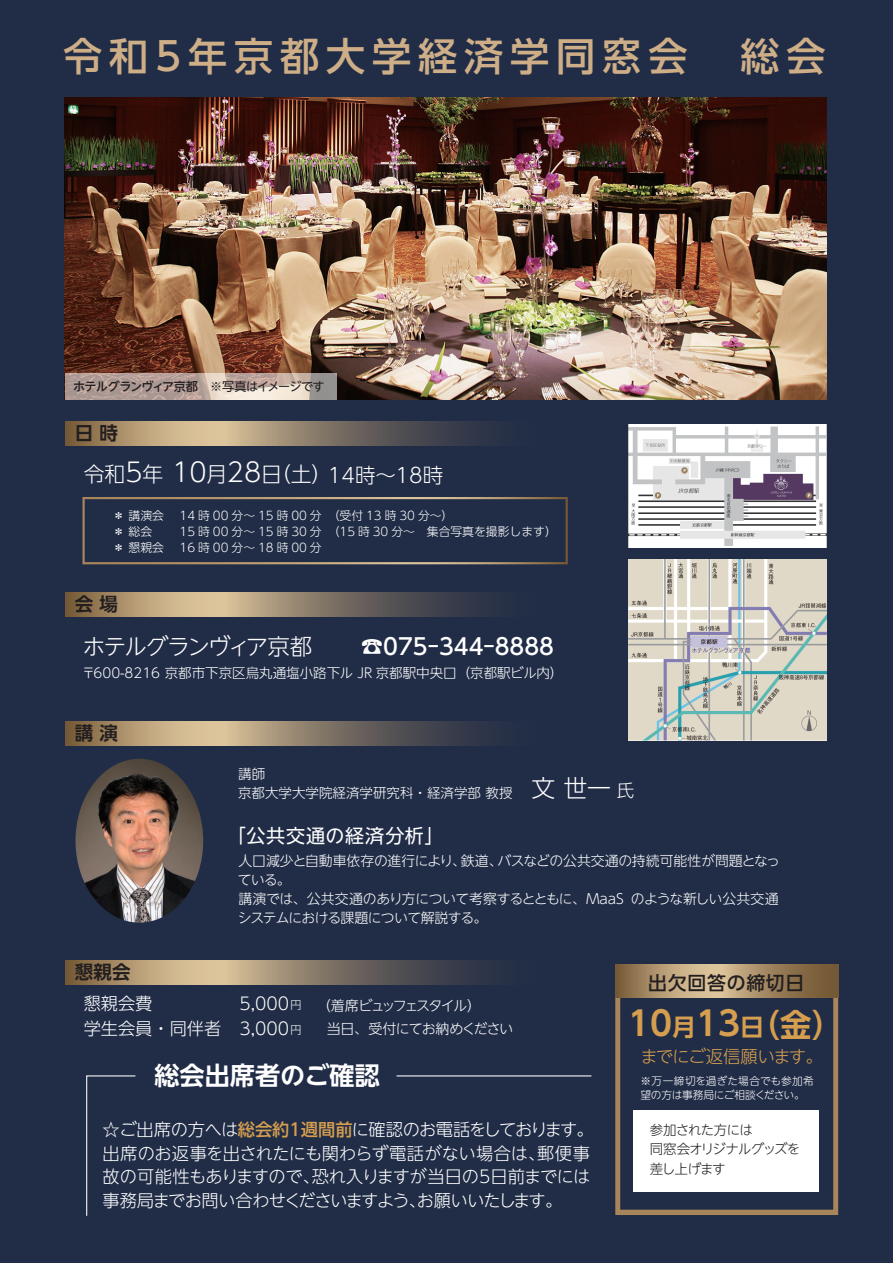
<style>
.page{position:relative;width:893px;height:1263px;background:#212d47}
.page>*{position:absolute;margin:0;border:0;box-sizing:border-box;transform-origin:0 0}
.t1{font:500 39px "UD Shin Go Pro";letter-spacing:.18em;color:#ceae87}
.t2{font:700 33.45px "UD Shin Go Pro De";color:#d69e4f}
.t3{font:700 25.2px "UD Shin Go NT Pro De";color:#fff}
.t4{font:500 22.5px "UD Shin Go NT Pro";color:#fff}
.t5{font:300 22.5px "UD Shin Go NT Pro";letter-spacing:-.08em;color:#fff}
.t6{font:300 20.85px "UD Shin Go NT Pro";color:#fff}
.t7{font:300 20.55px "UD Shin Go NT Pro";color:#fff}
.t8{font:19.05px "UD Shin Go NT Pro";letter-spacing:.04em;color:#fff}
.t9{font:500 18.9px "UD Shin Go Pro";letter-spacing:.04em;color:#231f20}
.t10{font:700 18.45px "UD Shin Go NT Pro De";color:#231f20}
.t11{font:300 17.4px "UD Shin Go NT Pro";letter-spacing:-.055em;color:#d69e4f}
.t12{font:300 17.25px/23.5px "UD Shin Go NT Pro";letter-spacing:-.025em;color:#fff}
.t13{font:300 17.25px/25.2px "UD Shin Go NT Pro";color:#fff}
.t14{font:300 14.1px "UD Shin Go NT Pro";letter-spacing:-.125em;color:#fff}
.t15{font:300 14.1px "UD Shin Go NT Pro";letter-spacing:-.065em;color:#fff}
.t16{font:300 13.8px/19px "UD Shin Go NT Pro";letter-spacing:-.025em;color:#fff}
.t17{font:300 13.5px/18.6px "UD Shin Go NT Pro";color:#fff}
.t18{font:300 13.5px/19.4px "UD Shin Go NT Pro";letter-spacing:-.06em;color:#231f20}
.t19{font:500 12.15px "UD Shin Go NT Pro";letter-spacing:-.065em;color:#231f20}
.t20{font:300 11.85px/15.9px "UD Shin Go Pro";color:#fff}
.t21{font:300 10.65px/14px "UD Shin Go NT Pro";letter-spacing:-.005em;color:#fff}
.s1{font-weight:400}
.s2{font-size:26.1px}
.s3{font-size:23.85px}
.s4{font-size:17.55px}
.s5{font-size:17.25px}
.s6{font-size:11.1px}
.s7{font-weight:500;color:#d69e4f}
.s8{font-size:31.8px}
</style>
<div class="page">
<img style="left:629px;top:559px;width:198px;height:181px">
<svg style="left:65px;top:592px;width:424px;height:25px;background:#8c7d6a"></svg>
<svg style="left:615px;top:997px;width:223px;height:218px"></svg>
<svg style="left:615px;top:965px;width:223px;height:32px;background:#a88d67"></svg>
<svg style="left:65px;top:421px;width:424px;height:25px;background:#8c7d6a"></svg>
<svg style="left:82px;top:497px;width:486px;height:67px"></svg>
<img style="left:65px;top:97px;width:761px;height:303px">
<svg style="left:65px;top:373px;width:271px;height:27px;background:#bfada5"></svg>
<svg style="left:65px;top:721px;width:424px;height:25px;background:#8c7d6a"></svg>
<img style="left:75px;top:759px;width:128px;height:164px">
<svg style="left:65px;top:960px;width:424px;height:25px;background:#8c7d6a"></svg>
<hr style="left:397px;top:1075px;width:194px;height:1px;background:#fff">
<svg style="left:86px;top:1075px;width:50px;height:141px"></svg>
<img style="left:629px;top:424px;width:198px;height:124px">
<h1 class="t1" style="left:63px;top:25px;width:764px">令和5年京都大学経済学同窓会　総会</h1>
<p class="t19" style="left:73px;top:376px;width:253px">ホテルグランヴィア京都　<span class="s1">※写真はイメージです</span></p>
<p class="t10" style="left:75px;top:418px;width:45px">日 時</p>
<p class="t6" style="left:84px;top:457px;width:250px">令和<span class="s2">5</span>年 <span class="s2">10</span>月<span class="s2">28</span>日（土）</p>
<p class="t20" style="left:113px;top:507px;width:53px">＊ 講演会＊ 総会＊ 懇親会</p>
<p class="t20" style="left:180px;top:507px;width:379px">14 時 00 分～ 15 時 00 分　（受付 13 時 30 分～）<br>15 時 00 分～ 15 時 30 分　（15 時 30 分～　集合写真を撮影します）<br>16時00分～18時00分</p>
<p class="t7" style="left:328px;top:459px;width:117px">14時～18時</p>
<p class="t10" style="left:75px;top:589px;width:45px">会 場</p>
<h3 class="t5" style="left:83px;top:628px;width:231px">ホテルグランヴィア京都</h3>
<p class="t17" style="left:82px;top:663px;width:483px">〒600-8216 京都市下京区烏丸通塩小路下ル JR 京都駅中央口（京都駅ビル内）</p>
<h3 class="t4" style="left:361px;top:628px;width:195px">☎075-344-8888</h3>
<p class="t10" style="left:75px;top:718px;width:45px">講 演</p>
<p class="t17" style="left:238px;top:764px;width:398px">講師<br>京都大学大学院経済学研究科・経済学部 教授 <span class="s3">文 世一</span><span class="s4">氏</span></p>
<p class="t8" style="left:227px;top:820px;width:219px">「公共交通の経済分析」</p>
<p class="t16" style="left:238px;top:851px;width:544px">人口減少と自動車依存の進行により、鉄道、バスなどの公共交通の持続可能性が問題となっている。<br>講演では、公共交通のあり方について考察するとともに、MaaS のような新しい公共交通システムにおける課題について解説する。</p>
<p class="t10" style="left:75px;top:957px;width:57px">懇親会</p>
<p class="t13" style="left:84px;top:990px;width:139px">懇親会費<br>学生会員・同伴者</p>
<p class="t14" style="left:239px;top:994px;width:243px"><span class="s5">5,000</span><sup>円</sup> （着席ビュッフェスタイル）</p>
<p class="t12" style="left:239px;top:1016px;width:64px">3,000<span class="s6">円</span></p>
<p class="t15" style="left:327px;top:1017px;width:188px">当日、受付にてお納めください</p>
<h3 class="t3" style="left:154px;top:1054px;width:227px">総会出席者のご確認</h3>
<p class="t12" style="left:103px;top:1117px;width:493px">☆ご出席の方へは<span class="s7">総会約1週間前</span>に確認のお電話をしております。出席のお返事を出されたにも関わらず電話がない場合は、郵便事故の可能性もありますので、恐れ入りますが当日の5日前までには事務局までお問い合わせくださいますよう、お願いいたします。</p>
<p class="t9" style="left:648px;top:967px;width:158px">出欠回答の締切日</p>
<h2 class="t2" style="left:628px;top:996px;width:217px">10<span class="s3">月</span>13<span class="s3">日</span><span class="s8">（金）</span></h2>
<p class="t11" style="left:640px;top:1042px;width:184px">までにご返信願います。</p>
<p class="t21" style="left:640px;top:1074px;width:175px">※万一締切を過ぎた場合でも参加希望の方は事務局にご相談ください。</p>
<p class="t18" style="left:650px;top:1120px;width:152px">参加された方には<br>同窓会オリジナルグッズを差し上げます</p>
</div>
